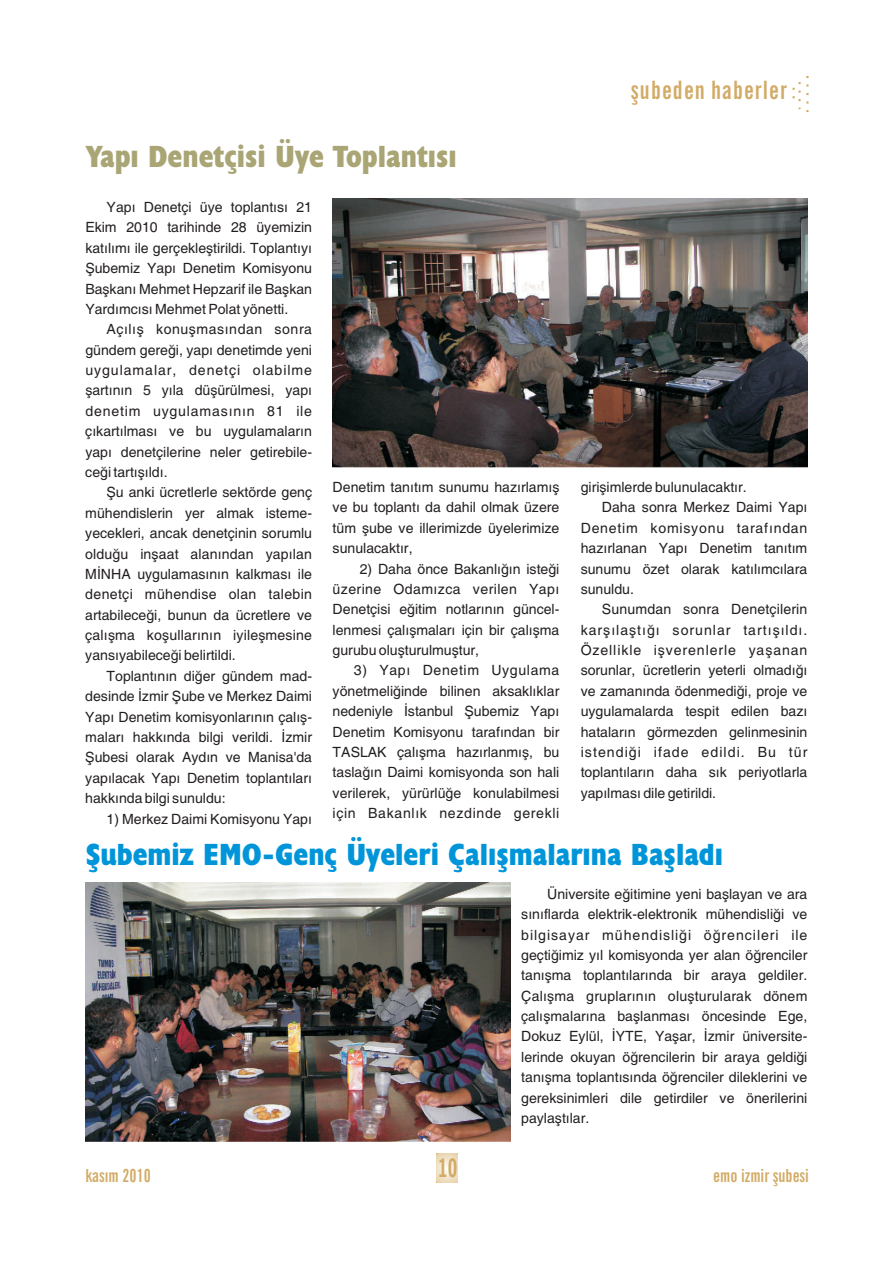
<style>
.page{position:relative;width:893px;height:1263px;background:#fff}
.page>*{position:absolute;margin:0;border:0;box-sizing:border-box;transform-origin:0 0}
.t1{font:700 condensed 30.9px "Humanist 521 BT Xtra";color:#0095d9}
.t2{font:700 condensed 30.9px "Humanist 521 BT Xtra";color:#a9a575}
.t3{font:700 condensed 25.5px "News Gothic BT";color:#d2ab66;scale:.88 1}
.t4{font:700 extra-condensed 25.35px "News Gothic BT";letter-spacing:.045em;color:#d2ab66}
.t5{font:700 extra-condensed 18px "News Gothic BT";color:#d2ab66}
.t6{font:14.1px/20.4px "Helvetica";color:#231f20;text-align:justify}
.t7{font:14.1px "Helvetica";letter-spacing:.07em;color:#231f20}
.t8{font:14.1px "Helvetica";letter-spacing:.065em;color:#231f20}
.t9{font:14.1px "Helvetica";letter-spacing:.055em;color:#231f20}
.t10{font:14.1px "Helvetica";letter-spacing:.075em;color:#231f20}
</style>
<div class="page">
<svg style="left:792px;top:76px;width:16px;height:37px"></svg>
<svg style="left:436px;top:1154px;width:22px;height:28px"></svg>
<img style="left:333px;top:199px;width:474px;height:269px">
<img style="left:85px;top:882px;width:425px;height:259px">
<h1 class="t2" style="left:86px;top:144px;width:372px">Yapı Denetçisi Üye Toplantısı</h1>
<p class="t6" style="left:85px;top:198px;width:228px;text-indent:21px">Yapı Denetçi üye toplantısı 21<br>Ekim 2010 tarihinde 28 üyemizin katılımı ile gerçekleştirildi. Toplantıyı Şubemiz Yapı Denetim Komisyonu Başkanı Mehmet Hepzarif ile Başkan Yardımcısı Mehmet Polat yönetti.</p>
<p class="t6" style="left:85px;top:320px;width:228px;text-indent:21px">Açılış konuşmasından sonra gündem gereği, yapı denetimde yeni uygulamalar, denetçi olabilme şartının 5 yıla düşürülmesi, yapı denetim uygulamasının 81 ile çıkartılması ve bu uygulamaların yapı denetçilerine neler getirebile&shy;ceği tartışıldı.</p>
<p class="t6" style="left:85px;top:483px;width:228px;text-indent:21px">Şu anki ücretlerle sektörde genç mühendislerin yer almak isteme&shy;yecekleri, ancak denetçinin sorumlu olduğu inşaat alanından yapılan MİNHA uygulamasının kalkması ile denetçi mühendise olan talebin artabileceği, bunun da ücretlere ve çalışma koşullarının iyileşmesine yansıyabileceği belirtildi.</p>
<p class="t6" style="left:85px;top:667px;width:228px;text-indent:21px">Toplantının diğer gündem mad&shy;desinde İzmir Şube ve Merkez Daimi Yapı Denetim komisyonlarının çalış&shy;maları hakkında bilgi verildi. İzmir Şubesi olarak Aydın ve Manisa'da yapılacak Yapı Denetim toplantıları hakkında bilgi sunuldu:</p>
<p class="t6" style="left:107px;top:810px;width:207px">1) Merkez Daimi Komisyonu Yapı</p>
<p class="t6" style="left:333px;top:478px;width:228px">Denetim tanıtım sunumu hazırlamış ve bu toplantı da dahil olmak üzere tüm şube ve illerimizde üyelerimize sunulacaktır,</p>
<p class="t6" style="left:333px;top:560px;width:228px;text-indent:27px">2) Daha önce Bakanlığın isteği üzerine Odamızca verilen Yapı Denetçisi eğitim notlarının güncel&shy;lenmesi çalışmaları için bir çalışma gurubu oluşturulmuştur,</p>
<p class="t6" style="left:333px;top:662px;width:228px;text-indent:21px">3) Yapı Denetim Uygulama yönetmeliğinde bilinen aksaklıklar nedeniyle İstanbul Şubemiz Yapı Denetim Komisyonu tarafından bir TASLAK çalışma hazırlanmış, bu taslağın Daimi komisyonda son hali verilerek, yürürlüğe konulabilmesi için Bakanlık nezdinde gerekli</p>
<h3 class="t4" style="left:631px;top:79px;width:157px">şubeden haberler</h3>
<p class="t6" style="left:581px;top:478px;width:168px">girişimlerde bulunulacaktır.</p>
<p class="t6" style="left:602px;top:498px;width:207px">Daha sonra Merkez Daimi Yapı</p>
<p class="t9" style="left:581px;top:522px;width:228px">Denetim komisyonu tarafından</p>
<p class="t6" style="left:581px;top:539px;width:228px">hazırlanan Yapı Denetim tanıtım</p>
<p class="t6" style="left:581px;top:560px;width:228px">sunumu özet olarak katılımcılara</p>
<p class="t6" style="left:581px;top:580px;width:55px">sunuldu.</p>
<p class="t6" style="left:602px;top:600px;width:207px">Sunumdan sonra Denetçilerin</p>
<p class="t7" style="left:581px;top:624px;width:228px">karşılaştığı sorunlar tartışıldı.</p>
<p class="t8" style="left:581px;top:645px;width:228px">Özellikle işverenlerle yaşanan</p>
<p class="t6" style="left:581px;top:662px;width:228px">sorunlar, ücretlerin yeterli olmadığı</p>
<p class="t6" style="left:581px;top:682px;width:228px">ve zamanında ödenmediği, proje ve</p>
<p class="t6" style="left:581px;top:702px;width:228px">uygulamalarda tespit edilen bazı</p>
<p class="t6" style="left:581px;top:723px;width:228px">hataların görmezden gelinmesinin</p>
<p class="t10" style="left:581px;top:747px;width:228px">istendiği ifade edildi. Bu tür</p>
<p class="t6" style="left:581px;top:763px;width:228px">toplantıların daha sık periyotlarla</p>
<p class="t6" style="left:581px;top:784px;width:137px">yapılması dile getirildi.</p>
<h1 class="t1" style="left:86px;top:842px;width:639px">Şubemiz EMO-Genç Üyeleri Çalışmalarına Başladı</h1>
<p class="t5" style="left:85px;top:1168px;width:67px">kasım 2010</p>
<h2 class="t3" style="left:438px;top:1157px;width:23px">10</h2>
<p class="t6" style="left:521px;top:885px;width:288px;text-indent:26px">Üniversite eğitimine yeni başlayan ve ara sınıflarda elektrik-elektronik mühendisliği ve bilgisayar mühendisliği öğrencileri ile geçtiğimiz yıl komisyonda yer alan öğrenciler tanışma toplantılarında bir araya geldiler.<br>Çalışma gruplarının oluşturularak dönem çalışmalarına başlanması öncesinde Ege, Dokuz Eylül, İYTE, Yaşar, İzmir üniversite&shy;lerinde okuyan öğrencilerin bir araya geldiği tanışma toplantısında öğrenciler dileklerini ve gereksinimleri dile getirdiler ve önerilerini paylaştılar.</p>
<p class="t5" style="left:713px;top:1168px;width:97px">emo izmir şubesi</p>
</div>
